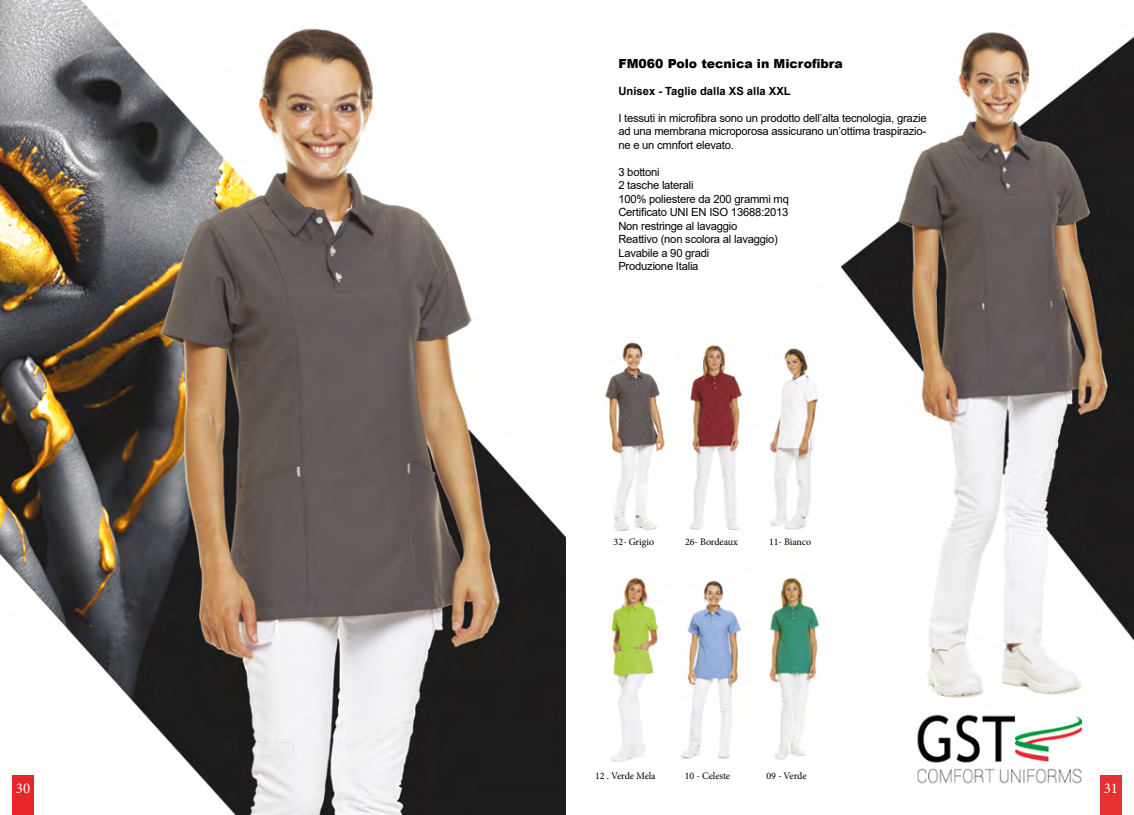
<style>
.page{position:relative;width:1134px;height:815px;background:#fff}
.page>*{position:absolute;margin:0;border:0;box-sizing:border-box;transform-origin:0 0}
.t1{font:15px "Minion Pro";color:#fff}
.t2{font:900 12.5px "Arial";color:#000}
.t3{font:11.25px/13.5px "Arial";letter-spacing:-.02em;color:#000;text-align:justify}
.t4{font:700 11.25px "Arial";color:#000}
.t5{font:10px "Minion Pro";letter-spacing:-.01em;color:#000}
</style>
<div class="page">
<img style="left:0;top:0;width:1134px;height:815px">
<img style="left:911px;top:710px;width:171px;height:80px">
<div style="left:1100px;top:775px;width:21px;height:40px;background:#e73032"></div>
<div style="left:12px;top:775px;width:22px;height:40px;background:#e62629"></div>
<p class="t2" style="left:618px;top:54px;width:226px">FM060 Polo tecnica in Microfibra</p>
<p class="t4" style="left:618px;top:83px;width:174px">Unisex - Taglie dalla XS alla XXL</p>
<p class="t3" style="left:618px;top:111px;width:310px">I tessuti in microfibra sono un prodotto dell’alta tecnologia, grazie ad una membrana microporosa assicurano un’ottima traspirazio&shy;ne e un cmnfort elevato.</p>
<p class="t3" style="left:618px;top:165px;width:172px;text-align:left">3 bottoni<br>2 tasche laterali<br>100% poliestere da 200 grammi mq<br>Certificato UNI EN ISO 13688:2013<br>Non restringe al lavaggio<br>Reattivo (non scolora al lavaggio)<br>Lavabile a 90 gradi<br>Produzione Italia</p>
<p class="t5" style="left:614px;top:535px;width:42px">32- Grigio</p>
<p class="t5" style="left:685px;top:535px;width:54px">26- Bordeaux</p>
<p class="t5" style="left:769px;top:535px;width:44px">11- Bianco</p>
<p class="t5" style="left:595px;top:769px;width:62px">12 . Verde Mela</p>
<p class="t5" style="left:685px;top:769px;width:47px">10 - Celeste</p>
<p class="t5" style="left:766px;top:769px;width:42px">09 - Verde</p>
<h1 class="t1" style="left:16px;top:778px;width:16px">30</h1>
<h1 class="t1" style="left:1104px;top:778px;width:16px">31</h1>
</div>
